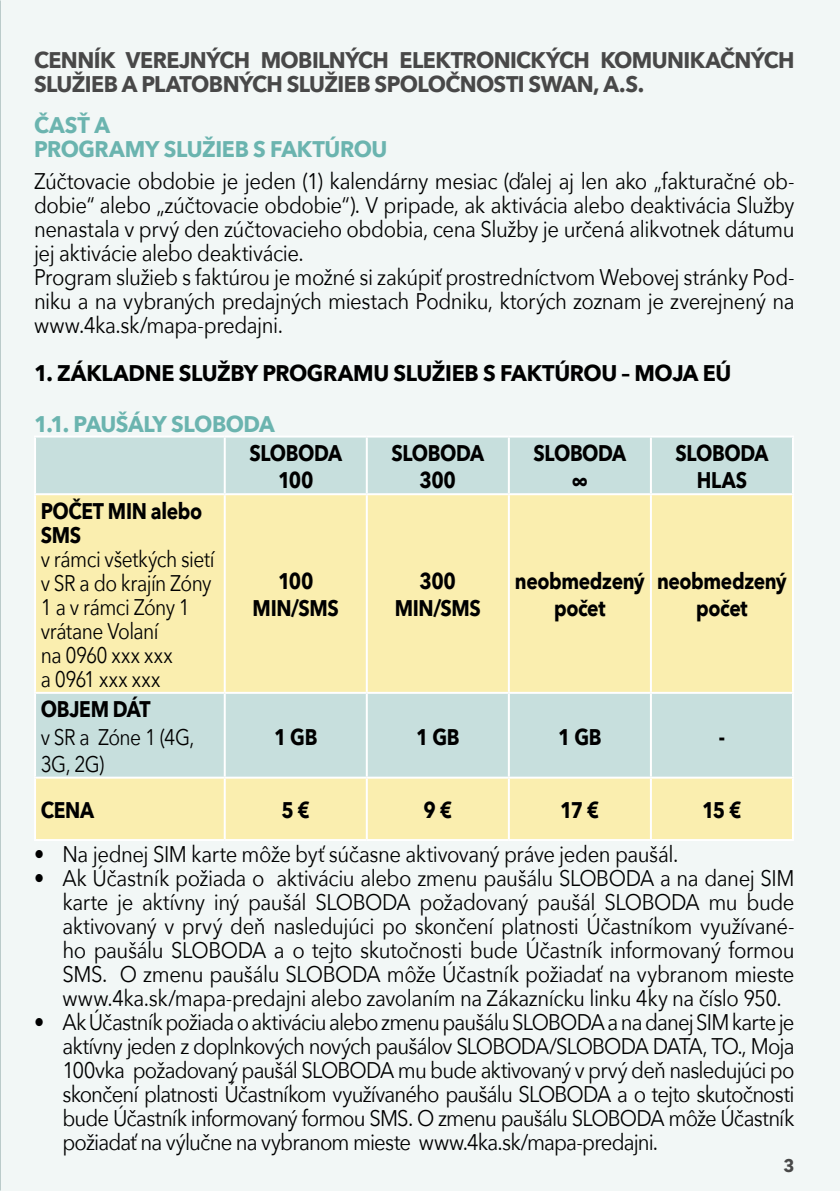
<style>
.page{position:relative;width:840px;height:1191px;background:#fff}
.page>*{position:absolute;margin:0;border:0;box-sizing:border-box;transform-origin:0 0}
.t1{font:22.6px/24px "Avenir Next";letter-spacing:-.025em;color:#000;text-align:justify;scale:.9 1}
.t2{font:700 22.6px/27.2px "Avenir Next";letter-spacing:-.02em;color:#000;text-align:center;scale:.85 1}
.t3{font:22.6px/24px "Avenir Next";letter-spacing:-.025em;color:#000;scale:.85 1}
.t4{font:700 22.6px/24px "Avenir Next";letter-spacing:-.03em;color:#484848;scale:.95 1}
.t5{font:700 22.6px/24px "Avenir Next";letter-spacing:-.02em;color:#6bb4af;scale:.95 1}
.t6{font:700 22.6px "Avenir Next";letter-spacing:-.02em;color:#000;scale:.95 1}
.t7{font:700 18px "Avenir Next";color:#484848;scale:.95 1}
</style>
<div class="page">
<div style="left:0;top:0;width:839px;height:1191px;background:#f2f7f6"></div>
<div style="left:36px;top:437px;width:755px;height:56px;background:#c7dfdd"></div>
<svg style="left:36px;top:495px;width:755px;height:344px;background:#edeaba"></svg>
<hr style="left:34px;top:435px;width:191px;height:2px;background:#fff">
<hr style="left:34px;top:437px;width:2px;height:56px;background:#fff">
<hr style="left:225px;top:435px;width:141px;height:2px;background:#fff">
<hr style="left:224px;top:437px;width:2px;height:56px;background:#fff">
<hr style="left:366px;top:435px;width:142px;height:2px;background:#fff">
<hr style="left:365px;top:437px;width:2px;height:56px;background:#fff">
<hr style="left:508px;top:435px;width:142px;height:2px;background:#fff">
<hr style="left:507px;top:437px;width:2px;height:56px;background:#fff">
<hr style="left:650px;top:435px;width:143px;height:2px;background:#fff">
<hr style="left:649px;top:437px;width:2px;height:56px;background:#fff">
<hr style="left:791px;top:437px;width:2px;height:56px;background:#fff">
<hr style="left:34px;top:493px;width:191px;height:2px;background:#fff">
<hr style="left:34px;top:495px;width:2px;height:197px;background:#fff">
<hr style="left:225px;top:493px;width:141px;height:2px;background:#fff">
<hr style="left:224px;top:495px;width:2px;height:197px;background:#fff">
<hr style="left:366px;top:493px;width:142px;height:2px;background:#fff">
<hr style="left:365px;top:495px;width:2px;height:197px;background:#fff">
<hr style="left:508px;top:493px;width:142px;height:2px;background:#fff">
<hr style="left:507px;top:495px;width:2px;height:197px;background:#fff">
<hr style="left:650px;top:493px;width:143px;height:2px;background:#fff">
<hr style="left:649px;top:495px;width:2px;height:197px;background:#fff">
<hr style="left:791px;top:495px;width:2px;height:197px;background:#fff">
<hr style="left:34px;top:692px;width:191px;height:2px;background:#fff">
<hr style="left:34px;top:694px;width:2px;height:82px;background:#fff">
<hr style="left:225px;top:692px;width:141px;height:2px;background:#fff">
<hr style="left:224px;top:694px;width:2px;height:82px;background:#fff">
<hr style="left:366px;top:692px;width:142px;height:2px;background:#fff">
<hr style="left:365px;top:694px;width:2px;height:82px;background:#fff">
<hr style="left:508px;top:692px;width:142px;height:2px;background:#fff">
<hr style="left:507px;top:694px;width:2px;height:82px;background:#fff">
<hr style="left:650px;top:692px;width:143px;height:2px;background:#fff">
<hr style="left:649px;top:694px;width:2px;height:82px;background:#fff">
<hr style="left:791px;top:694px;width:2px;height:82px;background:#fff">
<hr style="left:34px;top:776px;width:191px;height:2px;background:#fff">
<hr style="left:34px;top:778px;width:2px;height:61px;background:#fff">
<hr style="left:225px;top:776px;width:141px;height:2px;background:#fff">
<hr style="left:224px;top:778px;width:2px;height:61px;background:#fff">
<hr style="left:366px;top:776px;width:142px;height:2px;background:#fff">
<hr style="left:365px;top:778px;width:2px;height:61px;background:#fff">
<hr style="left:508px;top:776px;width:142px;height:2px;background:#fff">
<hr style="left:507px;top:778px;width:2px;height:61px;background:#fff">
<hr style="left:650px;top:776px;width:143px;height:2px;background:#fff">
<hr style="left:649px;top:778px;width:2px;height:61px;background:#fff">
<hr style="left:791px;top:778px;width:2px;height:61px;background:#fff">
<hr style="left:34px;top:839px;width:191px;height:2px;background:#fff">
<hr style="left:225px;top:839px;width:141px;height:2px;background:#fff">
<hr style="left:366px;top:839px;width:142px;height:2px;background:#fff">
<hr style="left:508px;top:839px;width:142px;height:2px;background:#fff">
<hr style="left:650px;top:839px;width:143px;height:2px;background:#fff">
<img style="left:0;top:0;width:1px;height:1191px">
<p class="t4" style="left:34px;top:48px;width:801px">CENNÍK VEREJNÝCH MOBILNÝCH ELEKTRONICKÝCH KOMUNIKAČNÝCH<br>SLUŽIEB A PLATOBNÝCH SLUŽIEB SPOLOČNOSTI SWAN, A.S.</p>
<p class="t5" style="left:34px;top:113px;width:373px">ČASŤ A<br>PROGRAMY SLUŽIEB S FAKTÚROU</p>
<p class="t1" style="left:34px;top:169px;width:846px;text-align:left">Zúčtovacie obdobie je jeden (1) kalendárny mesiac (ďalej aj len ako „fakturačné ob&shy;dobie“ alebo „zúčtovacie obdobie“). V pripade, ak aktivácia alebo deaktivácia Služby nenastala v prvý den zúčtovacieho obdobia, cena Služby je určená alikvotnek dátumu jej aktivácie alebo deaktivácie.<br>Program služieb s faktúrou je možné si zakúpiť prostredníctvom Webovej stránky Pod&shy;niku a na vybraných predajných miestach Podniku, ktorých zoznam je zverejnený na www.4ka.sk/mapa-predajni.</p>
<p class="t6" style="left:34px;top:354px;width:735px">1. ZÁKLADNE SLUŽBY PROGRAMU SLUŽIEB S FAKTÚROU – MOJA EÚ</p>
<p class="t5" style="left:34px;top:411px;width:255px">1.1. PAUŠÁLY SLOBODA</p>
<p class="t2" style="left:249px;top:439px;width:111px">SLOBODA<br>100</p>
<p class="t2" style="left:391px;top:439px;width:111px">SLOBODA<br>300</p>
<p class="t2" style="left:533px;top:439px;width:111px">SLOBODA ∞</p>
<p class="t2" style="left:675px;top:439px;width:111px">SLOBODA<br>HLAS</p>
<p class="t2" style="left:41px;top:498px;width:191px;line-height:24px;text-align:left">POČET MIN alebo<br>SMS</p>
<p class="t3" style="left:41px;top:546px;width:206px">v rámci všetkých sietí v SR a do krajín Zóny<br>1 a v rámci Zóny 1 vrátane Volaní<br>na 0960 xxx xxx<br>a 0961 xxx xxx</p>
<p class="t2" style="left:252px;top:567px;width:103px">100<br>MIN/SMS</p>
<p class="t2" style="left:394px;top:567px;width:103px">300<br>MIN/SMS</p>
<p class="t2" style="left:514px;top:567px;width:154px">neobmedzený počet</p>
<p class="t2" style="left:656px;top:567px;width:154px">neobmedzený počet</p>
<p class="t2" style="left:41px;top:695px;width:131px">OBJEM DÁT</p>
<p class="t3" style="left:41px;top:722px;width:182px;line-height:27.2px">v SR a Zóne 1 (4G,<br>3G, 2G)</p>
<p class="t2" style="left:274px;top:722px;width:53px">1 GB</p>
<p class="t2" style="left:416px;top:722px;width:53px">1 GB</p>
<p class="t2" style="left:557px;top:722px;width:53px">1 GB</p>
<p class="t2" style="left:718px;top:722px;width:9px">-</p>
<p class="t2" style="left:41px;top:796px;width:64px">CENA</p>
<p class="t2" style="left:281px;top:796px;width:35px">5 €</p>
<p class="t2" style="left:423px;top:796px;width:35px">9 €</p>
<p class="t2" style="left:560px;top:796px;width:47px">17 €</p>
<p class="t2" style="left:701px;top:796px;width:48px">15 €</p>
<p class="t1" style="left:34px;top:841px;width:717px">• Na jednej SIM karte môže byť súčasne aktivovaný práve jeden paušál.</p>
<p class="t1" style="left:62px;top:865px;width:814px;text-indent:-28px">• Ak Účastník požiada o aktiváciu alebo zmenu paušálu SLOBODA a na danej SIM karte je aktívny iný paušál SLOBODA požadovaný paušál SLOBODA mu bude aktivovaný v prvý deň nasledujúci po skončení platnosti Účastníkom využívané&shy;ho paušálu SLOBODA a o tejto skutočnosti bude Účastník informovaný formou SMS. O zmenu paušálu SLOBODA môže Účastník požiadať na vybranom mieste www.4ka.sk/mapa-predajni alebo zavolaním na Zákaznícku linku 4ky na číslo 950.</p>
<p class="t1" style="left:62px;top:1009px;width:814px;text-indent:-28px">• Ak Účastník požiada o aktiváciu alebo zmenu paušálu SLOBODA a na danej SIM karte je aktívny jeden z doplnkových nových paušálov SLOBODA/SLOBODA DATA, TO., Moja 100vka požadovaný paušál SLOBODA mu bude aktivovaný v prvý deň nasledujúci po skončení platnosti Účastníkom využívaného paušálu SLOBODA a o tejto skutočnosti bude Účastník informovaný formou SMS. O zmenu paušálu SLOBODA môže Účastník požiadať na výlučne na vybranom mieste www.4ka.sk/mapa-predajni.</p>
<p class="t7" style="left:783px;top:1150px;width:13px">3</p>
</div>
